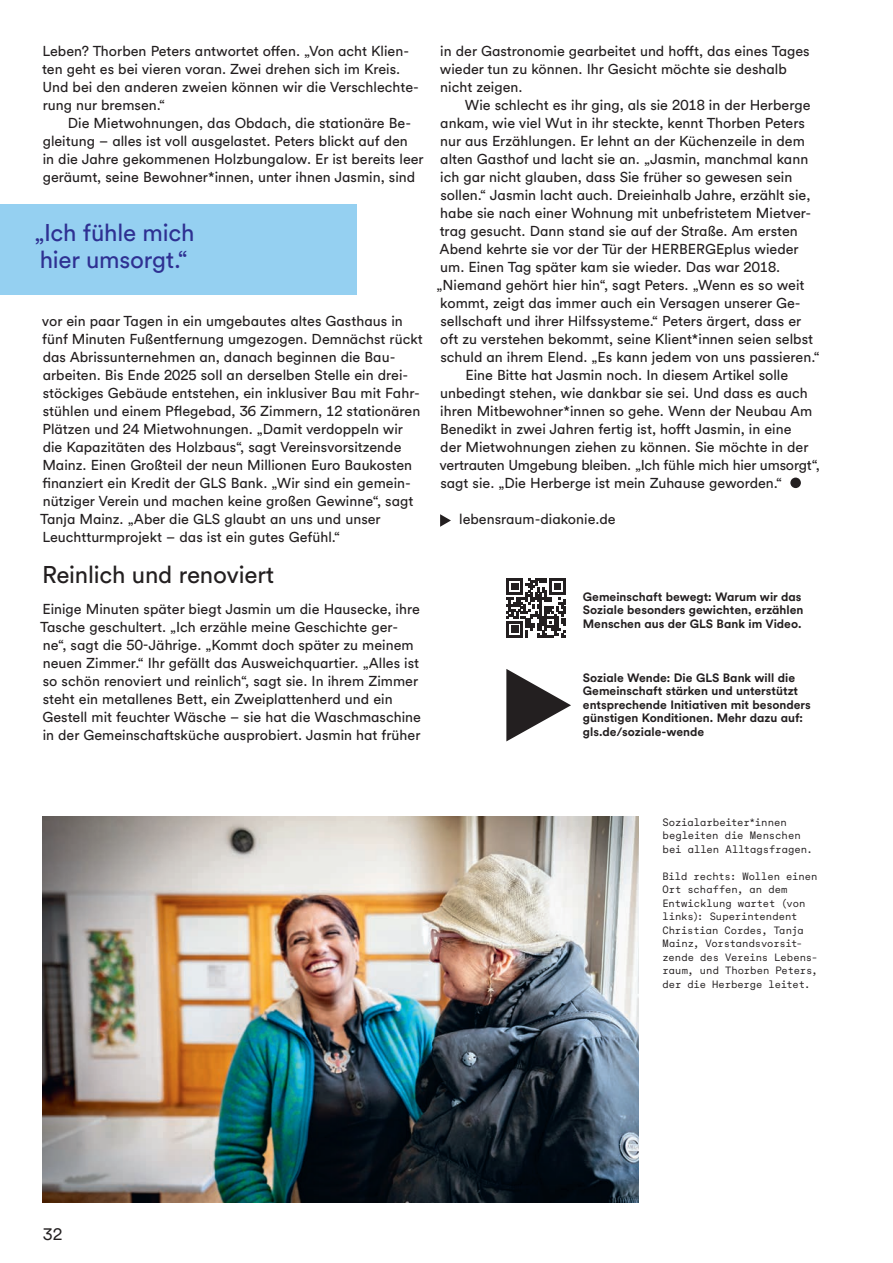
<style>
.page{position:relative;width:893px;height:1263px;background:#fff}
.page>*{position:absolute;margin:0;border:0;box-sizing:border-box;transform-origin:0 0}
.t1{font:89.4px "GLS Circular";color:#231f20}
.t2{font:24px/27px "GLS Circular";letter-spacing:-.01em;color:#2e3092}
.t3{font:24px "GLS Circular";letter-spacing:-.01em;color:#231f20}
.t4{font:18px "GLS Circular Mono";color:#231f20}
.t5{font:14.25px/18px "GLS Circular";color:#231f20}
.t6{font:700 12px/13.5px "GLS Circular";color:#231f20}
.t7{font:10.65px/13.5px "GLS Circular Mono";letter-spacing:-.005em;color:#231f20}
.t8{font:10.5px/13.5px "GLS Circular Mono";letter-spacing:-.005em;color:#231f20}
</style>
<div class="page">
<img style="left:43px;top:817px;width:596px;height:386px">
<div style="left:0;top:205px;width:357px;height:90px;background:#95d0f1"></div>
<div style="left:790px;top:478px;width:11px;height:10px;background:#231f20;border-radius:50%"></div>
<svg style="left:440px;top:514px;width:11px;height:13px"></svg>
<svg style="left:506px;top:578px;width:60px;height:60px"></svg>
<p class="t5" style="left:42px;top:41px;width:378px">Leben? Thorben Peters antwortet offen. „Von acht Klien&shy;ten geht es bei vieren voran. Zwei drehen sich im Kreis.<br>Und bei den anderen zweien können wir die Verschlechte&shy;rung nur bremsen.“</p>
<p class="t5" style="left:43px;top:113px;width:383px;text-indent:25px">Die Mietwohnungen, das Obdach, die stationäre Be&shy;gleitung – alles ist voll ausgelastet. Peters blickt auf den<br>in die Jahre gekommenen Holzbungalow. Er ist bereits leer geräumt, seine Bewohner*innen, unter ihnen Jasmin, sind</p>
<h2 class="t2" style="left:34px;top:218px;width:162px">„Ich fühle mich hier umsorgt.“</h2>
<p class="t5" style="left:40px;top:311px;width:384px">vor ein paar Tagen in ein umgebautes altes Gasthaus in fünf Minuten Fußentfernung umgezogen. Demnächst rückt das Abrissunternehmen an, danach beginnen die Bau&shy;arbeiten. Bis Ende 2025 soll an derselben Stelle ein drei&shy;stöckiges Gebäude entstehen, ein inklusiver Bau mit Fahr&shy;stühlen und einem Pflegebad, 36 Zimmern, 12 stationären Plätzen und 24 Mietwohnungen. „Damit verdoppeln wir die Kapazitäten des Holzbaus“, sagt Vereinsvorsitzende Mainz. Einen Großteil der neun Millionen Euro Baukosten finanziert ein Kredit der GLS Bank. „Wir sind ein gemein&shy;nütziger Verein und machen keine großen Gewinne“, sagt Tanja Mainz. „Aber die GLS glaubt an uns und unser Leuchtturmprojekt – das ist ein gutes Gefühl.“</p>
<h2 class="t3" style="left:42px;top:558px;width:234px">Reinlich und renoviert</h2>
<p class="t5" style="left:40px;top:599px;width:382px">Einige Minuten später biegt Jasmin um die Hausecke, ihre Tasche geschultert. „Ich erzähle meine Geschichte ger&shy;ne“, sagt die 50-Jährige. „Kommt doch später zu meinem neuen Zimmer.“ Ihr gefällt das Ausweichquartier. „Alles ist so schön renoviert und reinlich“, sagt sie. In ihrem Zimmer steht ein metallenes Bett, ein Zweiplattenherd und ein Gestell mit feuchter Wäsche – sie hat die Waschmaschine in der Gemeinschaftsküche ausprobiert. Jasmin hat früher</p>
<p class="t5" style="left:440px;top:41px;width:371px">in der Gastronomie gearbeitet und hofft, das eines Tages wieder tun zu können. Ihr Gesicht möchte sie deshalb nicht zeigen.</p>
<p class="t5" style="left:465px;top:95px;width:347px">Wie schlecht es ihr ging, als sie 2018 in der Herberge</p>
<p class="t5" style="left:440px;top:113px;width:366px">ankam, wie viel Wut in ihr steckte, kennt Thorben Peters</p>
<p class="t5" style="left:440px;top:131px;width:366px">nur aus Erzählungen. Er lehnt an der Küchenzeile in dem</p>
<p class="t5" style="left:440px;top:149px;width:370px">alten Gasthof und lacht sie an. „Jasmin, manchmal kann</p>
<p class="t5" style="left:440px;top:167px;width:354px">ich gar nicht glauben, dass Sie früher so gewesen sein</p>
<p class="t5" style="left:440px;top:185px;width:372px">sollen.“ Jasmin lacht auch. Dreieinhalb Jahre, erzählt sie,</p>
<p class="t5" style="left:440px;top:203px;width:373px">habe sie nach einer Wohnung mit unbefristetem Mietver-</p>
<p class="t5" style="left:440px;top:221px;width:360px">trag gesucht. Dann stand sie auf der Straße. Am ersten</p>
<p class="t5" style="left:440px;top:239px;width:361px">Abend kehrte sie vor der Tür der HERBERGEplus wieder</p>
<p class="t5" style="left:440px;top:257px;width:342px">um. Einen Tag später kam sie wieder. Das war 2018.</p>
<p class="t5" style="left:437px;top:275px;width:369px">„Niemand gehört hier hin“, sagt Peters. „Wenn es so weit</p>
<p class="t5" style="left:440px;top:293px;width:362px">kommt, zeigt das immer auch ein Versagen unserer Ge-</p>
<p class="t5" style="left:440px;top:311px;width:362px">sellschaft und ihrer Hilfssysteme.“ Peters ärgert, dass er</p>
<p class="t5" style="left:440px;top:329px;width:374px">oft zu verstehen bekommt, seine Klient*innen seien selbst</p>
<p class="t5" style="left:440px;top:347px;width:381px">schuld an ihrem Elend. „Es kann jedem von uns passieren.“</p>
<p class="t5" style="left:465px;top:365px;width:324px">Eine Bitte hat Jasmin noch. In diesem Artikel solle</p>
<p class="t5" style="left:440px;top:383px;width:369px">unbedingt stehen, wie dankbar sie sei. Und dass es auch</p>
<p class="t5" style="left:440px;top:401px;width:374px">ihren Mitbewohner*innen so gehe. Wenn der Neubau Am</p>
<p class="t5" style="left:440px;top:419px;width:353px">Benedikt in zwei Jahren fertig ist, hofft Jasmin, in eine</p>
<p class="t5" style="left:440px;top:437px;width:370px">der Mietwohnungen ziehen zu können. Sie möchte in der</p>
<p class="t5" style="left:439px;top:455px;width:382px">vertrauten Umgebung bleiben. „Ich fühle mich hier umsorgt“,</p>
<p class="t5" style="left:440px;top:473px;width:343px">sagt sie. „Die Herberge ist mein Zuhause geworden.“</p>
<p class="t5" style="left:459px;top:509px;width:158px">lebensraum-diakonie.de</p>
<p class="t6" style="left:583px;top:589px;width:222px">Gemeinschaft bewegt: Warum wir das<br>Soziale besonders gewichten, erzählen<br>Menschen aus der GLS Bank im Video.</p>
<h1 class="t1" style="left:598px;top:667px;width:78px;rotate:90deg">▲</h1>
<p class="t6" style="left:583px;top:670px;width:229px">Soziale Wende: Die GLS Bank will die Gemeinschaft stärken und unterstützt entsprechende Initiativen mit besonders günstigen Konditionen. Mehr dazu auf: gls.de/soziale-wende</p>
<p class="t7" style="left:662px;top:815px;width:152px">Sozialarbeiter*innen begleiten die Menschen bei allen Alltagsfragen.</p>
<p class="t8" style="left:662px;top:869px;width:157px">Bild rechts: Wollen einen<br>Ort schaffen, an dem<br>Entwicklung wartet (von links): Superintendent<br>Christian Cordes, Tanja<br>Mainz, Vorstandsvorsit&shy;zende des Vereins Lebens&shy;raum, und Thorben Peters, der die Herberge leitet.</p>
<p class="t4" style="left:43px;top:1221px;width:22px">32</p>
</div>
